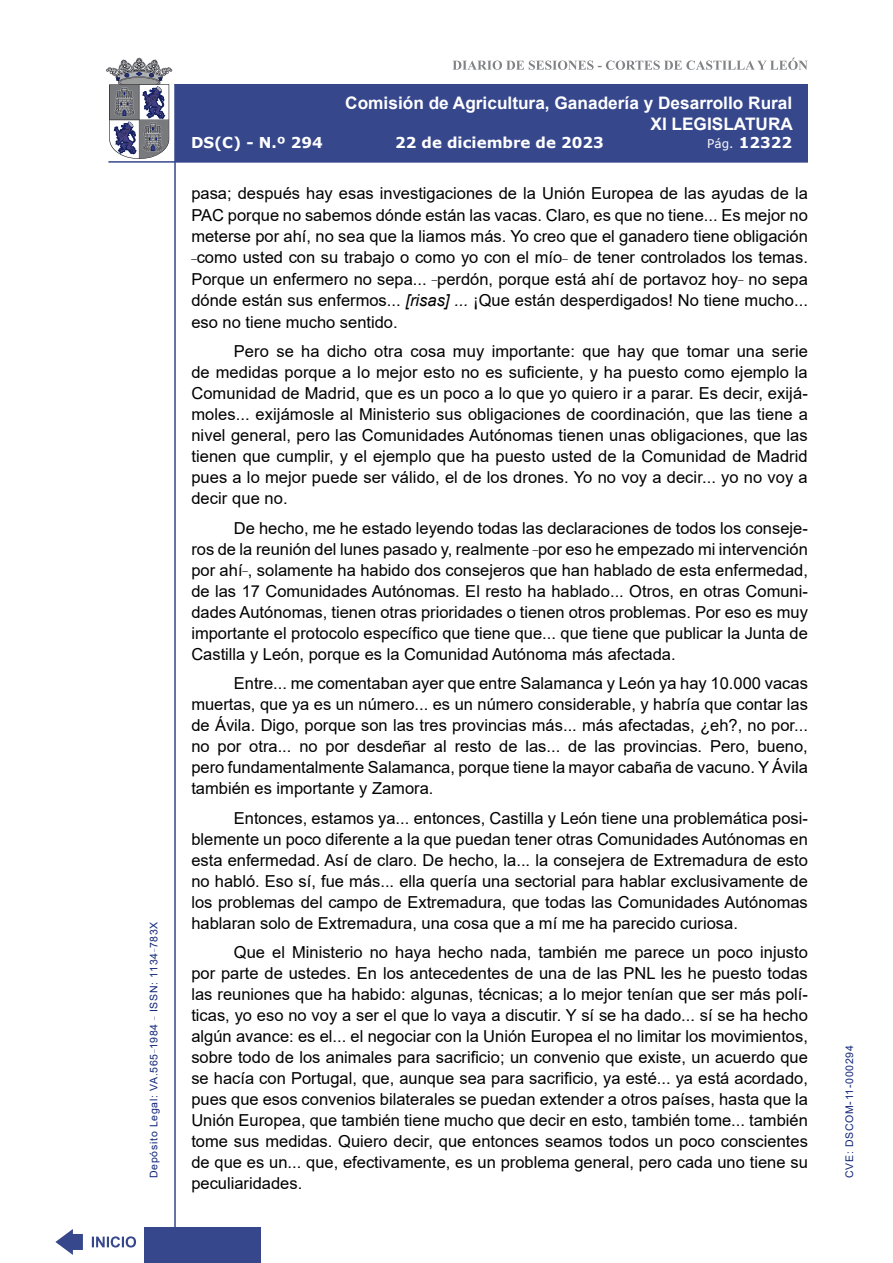
<style>
.page{position:relative;width:893px;height:1263px;background:#fff}
.page>*{position:absolute;margin:0;border:0;box-sizing:border-box;transform-origin:0 0}
.t1{font:700 17.25px/20.7px "Arial";color:#fff;text-align:right}
.t2{font:16.5px/21px "Arial";color:#000;text-align:justify}
.t3{font:700 15px "Verdana";color:#fff}
.t4{font:10.5px "Arial";letter-spacing:.065em;color:#122678}
.s1{font-weight:400;font-size:12px}
.s2{font-style:italic}
</style>
<div class="page">
<svg style="left:452px;top:58px;width:356px;height:12px"></svg>
<hr style="left:174px;top:84px;width:2px;height:1179px;background:#36478c">
<div style="left:144px;top:1227px;width:117px;height:36px;background:#36478c"></div>
<div style="left:175px;top:84px;width:633px;height:78px;background:#36478c"></div>
<hr style="left:108px;top:161px;width:700px;height:2px;background:#36478c">
<svg style="left:92px;top:1236px;width:44px;height:11px"></svg>
<svg style="left:55px;top:1229px;width:28px;height:26px"></svg>
<svg style="left:106px;top:58px;width:66px;height:101px"></svg>
<p class="t4" style="left:146px;top:1178px;width:258px;rotate:-90deg">Depósito Legal: VA.565<sup>_</sup>1984 <sup>_</sup> ISSN: 1134<sup>_</sup>783X</p>
<p class="t1" style="left:345px;top:93px;width:449px">Comisión de Agricultura, Ganadería y Desarrollo Rural<br>XI LEGISLATURA</p>
<p class="t3" style="left:191px;top:132px;width:133px">DS(C) - N.º 294</p>
<p class="t3" style="left:395px;top:132px;width:210px">22 de diciembre de 2023</p>
<p class="t3" style="left:707px;top:132px;width:86px"><span class="s1">Pág.</span> 12322</p>
<p class="t2" style="left:191px;top:182px;width:618px;line-height:21.5px">pasa; después hay esas investigaciones de la Unión Europea de las ayudas de la PAC porque no sabemos dónde están las vacas. Claro, es que no tiene... Es mejor no meterse por ahí, no sea que la liamos más. Yo creo que el ganadero tiene obligación <sup>_</sup>como usted con su trabajo o como yo con el mío<sup>_</sup> de tener controlados los temas.<br>Porque un enfermero no sepa... <sup>_</sup>perdón, porque está ahí de portavoz hoy<sup>_</sup> no sepa dónde están sus enfermos... <span class="s2">[risas] ...</span> ¡Que están desperdigados! No tiene mucho... eso no tiene mucho sentido.</p>
<p class="t2" style="left:191px;top:341px;width:618px;text-indent:43px">Pero se ha dicho otra cosa muy importante: que hay que tomar una serie de medidas porque a lo mejor esto no es suficiente, y ha puesto como ejemplo la Comunidad de Madrid, que es un poco a lo que yo quiero ir a parar. Es decir, exijá&shy;moles... exijámosle al Ministerio sus obligaciones de coordinación, que las tiene a nivel general, pero las Comunidades Autónomas tienen unas obligaciones, que las tienen que cumplir, y el ejemplo que ha puesto usted de la Comunidad de Madrid pues a lo mejor puede ser válido, el de los drones. Yo no voy a decir... yo no voy a decir que no.</p>
<p class="t2" style="left:191px;top:517px;width:618px;text-indent:43px">De hecho, me he estado leyendo todas las declaraciones de todos los conseje&shy;ros de la reunión del lunes pasado y, realmente <sup>_</sup>por eso he empezado mi intervención por ahí<sup>_</sup>, solamente ha habido dos consejeros que han hablado de esta enfermedad, de las 17 Comunidades Autónomas. El resto ha hablado... Otros, en otras Comuni&shy;dades Autónomas, tienen otras prioridades o tienen otros problemas. Por eso es muy importante el protocolo específico que tiene que... que tiene que publicar la Junta de Castilla y León, porque es la Comunidad Autónoma más afectada.</p>
<p class="t2" style="left:191px;top:673px;width:618px;text-indent:43px">Entre... me comentaban ayer que entre Salamanca y León ya hay 10.000 vacas muertas, que ya es un número... es un número considerable, y habría que contar las de Ávila. Digo, porque son las tres provincias más... más afectadas, ¿eh?, no por... no por otra... no por desdeñar al resto de las... de las provincias. Pero, bueno, pero fundamentalmente Salamanca, porque tiene la mayor cabaña de vacuno. Y Ávila también es importante y Zamora.</p>
<p class="t2" style="left:191px;top:807px;width:618px;text-indent:43px">Entonces, estamos ya... entonces, Castilla y León tiene una problemática posi&shy;blemente un poco diferente a la que puedan tener otras Comunidades Autónomas en esta enfermedad. Así de claro. De hecho, la... la consejera de Extremadura de esto no habló. Eso sí, fue más... ella quería una sectorial para hablar exclusivamente de los problemas del campo de Extremadura, que todas las Comunidades Autónomas hablaran solo de Extremadura, una cosa que a mí me ha parecido curiosa.</p>
<p class="t2" style="left:191px;top:942px;width:618px;text-indent:43px">Que el Ministerio no haya hecho nada, también me parece un poco injusto por parte de ustedes. En los antecedentes de una de las PNL les he puesto todas las reuniones que ha habido: algunas, técnicas; a lo mejor tenían que ser más polí&shy;ticas, yo eso no voy a ser el que lo vaya a discutir. Y sí se ha dado... sí se ha hecho algún avance: es el... el negociar con la Unión Europea el no limitar los movimientos, sobre todo de los animales para sacrificio; un convenio que existe, un acuerdo que se hacía con Portugal, que, aunque sea para sacrificio, ya esté... ya está acordado, pues que esos convenios bilaterales se puedan extender a otros países, hasta que la Unión Europea, que también tiene mucho que decir en esto, también tome... también tome sus medidas. Quiero decir, que entonces seamos todos un poco conscientes de que es un... que, efectivamente, es un problema general, pero cada uno tiene su peculiaridades.</p>
<p class="t4" style="left:842px;top:1178px;width:134px;rotate:-90deg">CVE: DSCOM-11-000294</p>
</div>
